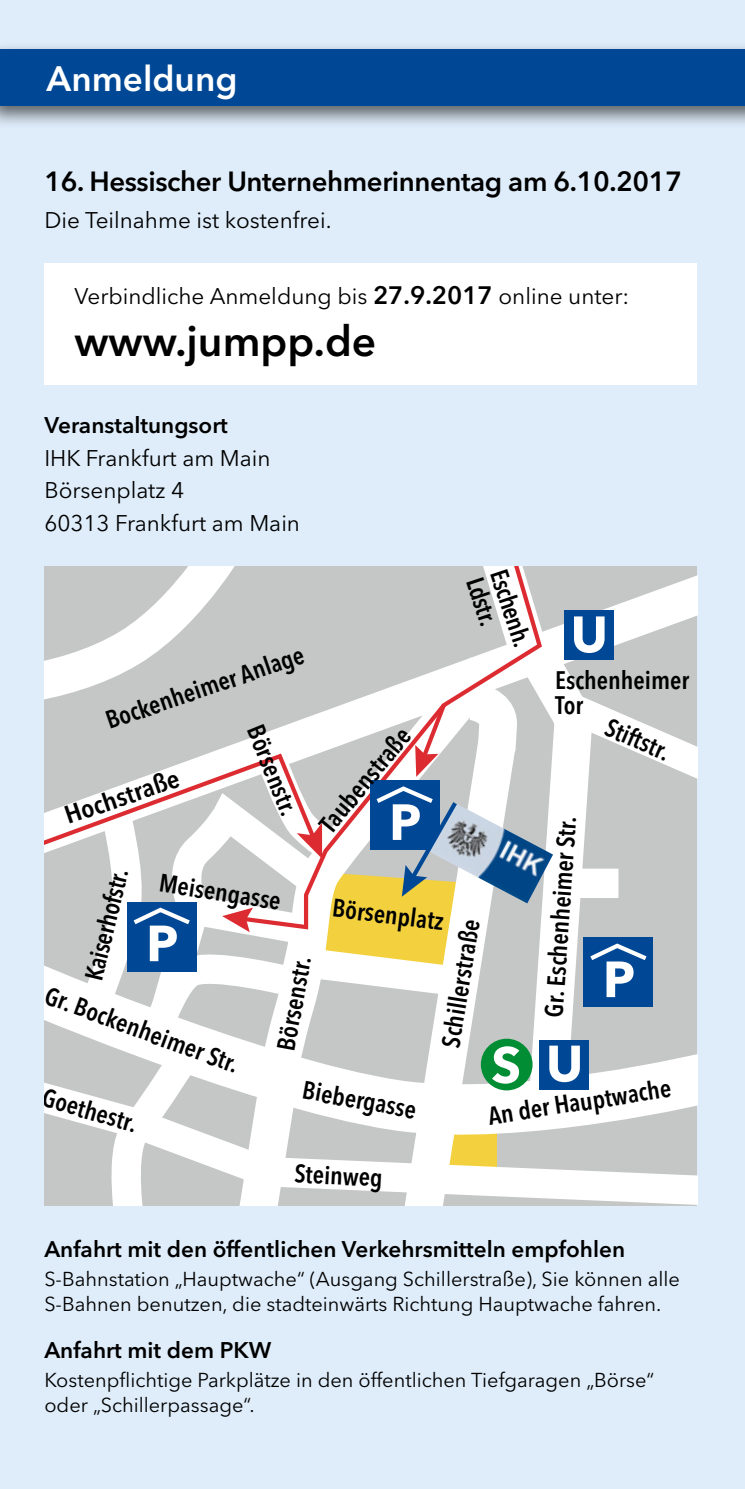
<style>
.page{position:relative;width:745px;height:1489px;background:#fff}
.page>*{position:absolute;margin:0;border:0;box-sizing:border-box;transform-origin:0 0}
.t1{font:700 50.25px "Avenir Next LT Pro";color:#fff}
.t2{font:600 42.5px "Avenir Next LT Pro";color:#000}
.t3{font:600 35px "Avenir Next LT Pro";color:#fff}
.t4{font:600 27.5px "Avenir Next LT Pro";letter-spacing:-.015em;color:#000}
.t5{font:600 condensed 25.25px/25.2px "Avenir Next LT Pro";color:#000}
.t6{font:600 condensed 25.25px "Avenir Next LT Pro";color:#000;scale:1.12 1}
.t7{font:22.5px/32.5px "Avenir Next LT Pro";color:#000}
.t8{font:600 22.5px "Avenir Next LT Pro";color:#000}
.t9{font:20px/25px "Avenir Next LT Pro";color:#000}
.s1{font-weight:600;font-size:25px}
</style>
<div class="page">
<div style="left:0;top:0;width:744px;height:1488px;background:#dfedfa"></div>
<div style="left:0;top:41px;width:744px;height:88px;background:#000;opacity:.6"></div>
<div style="left:0;top:50px;width:744px;height:56px;background:#004896"></div>
<div style="left:44px;top:263px;width:652px;height:122px;background:#fff"></div>
<svg style="left:44px;top:567px;width:652px;height:638px;background:#d1d3d3"></svg>
<h3 class="t3" style="left:47px;top:58px;width:192px">Anmeldung</h3>
<p class="t4" style="left:44px;top:165px;width:639px">16. Hessischer Unternehmerinnentag am 6.10.2017</p>
<p class="t7" style="left:44px;top:204px;width:288px">Die Teilnahme ist kostenfrei.</p>
<p class="t7" style="left:74px;top:279px;width:556px">Verbindliche Anmeldung bis <span class="s1">27.9.2017</span> online unter:</p>
<h2 class="t2" style="left:74px;top:315px;width:303px">www.jumpp.de</h2>
<p class="t8" style="left:44px;top:411px;width:185px">Veranstaltungsort</p>
<p class="t7" style="left:44px;top:441px;width:257px">IHK Frankfurt am Main<br>Börsenplatz 4<br>60313 Frankfurt am Main</p>
<p class="t5" style="left:510px;top:566px;width:82px;rotate:72deg">Eschenh.<br>Ldstr.</p>
<h1 class="t1" style="left:570px;top:603px;width:39px">U</h1>
<p class="t5" style="left:102px;top:709px;width:209px;rotate:-19deg">Bockenheimer Anlage</p>
<p class="t5" style="left:554px;top:667px;width:135px">Eschenheimer<br>Tor</p>
<p class="t5" style="left:266px;top:721px;width:97px;rotate:68deg">Börsenstr.</p>
<p class="t5" style="left:611px;top:714px;width:69px;rotate:23deg">Stiftstr.</p>
<p class="t5" style="left:314px;top:820px;width:129px;rotate:-50deg">Taubenstraße</p>
<p class="t6" style="left:60px;top:801px;width:108px;rotate:-19deg">Hochstraße</p>
<h1 class="t1" style="left:389px;top:791px;width:34px">P</h1>
<p class="t5" style="left:540px;top:1016px;width:203px;rotate:-86deg">Gr. Eschenheimer Str.</p>
<p class="t5" style="left:80px;top:976px;width:116px;rotate:-76deg">Kaiserhofstr.</p>
<p class="t5" style="left:161px;top:869px;width:124px;rotate:9deg">M eisengasse</p>
<p class="t5" style="left:334px;top:895px;width:113px;rotate:7deg">Börsenplatz</p>
<p class="t5" style="left:437px;top:1045px;width:131px;rotate:-81deg">Schillerstraße</p>
<h1 class="t1" style="left:146px;top:912px;width:34px">P</h1>
<p class="t5" style="left:273px;top:1048px;width:97px;rotate:-80deg">Börsenstr.</p>
<h1 class="t1" style="left:602px;top:948px;width:34px">P</h1>
<p class="t5" style="left:50px;top:982px;width:206px;rotate:20deg">Gr. Bockenheimer Str.</p>
<h1 class="t1" style="left:545px;top:1032px;width:39px">U</h1>
<h1 class="t1" style="left:491px;top:1034px;width:31px">S</h1>
<p class="t5" style="left:486px;top:1103px;width:186px;rotate:-9deg">An der Hauptwache</p>
<p class="t5" style="left:305px;top:1077px;width:116px;rotate:10deg">Biebergasse</p>
<p class="t5" style="left:46px;top:1084px;width:99px;rotate:16deg">Goethestr.</p>
<p class="t5" style="left:295px;top:1160px;width:90px;rotate:3deg">Steinweg</p>
<p class="t8" style="left:44px;top:1235px;width:582px">Anfahrt mit den öffentlichen Verkehrsmitteln empfohlen</p>
<p class="t9" style="left:44px;top:1266px;width:636px">S-Bahnstation „Hauptwache“ (Ausgang Schillerstraße), Sie können alle<br>S-Bahnen benutzen, die stadteinwärts Richtung Hauptwache fahren.</p>
<p class="t8" style="left:44px;top:1336px;width:228px">Anfahrt mit dem PKW</p>
<p class="t9" style="left:44px;top:1367px;width:611px">Kostenpflichtige Parkplätze in den öffentlichen Tiefgaragen „Börse“ oder „Schillerpassage“.</p>
</div>
